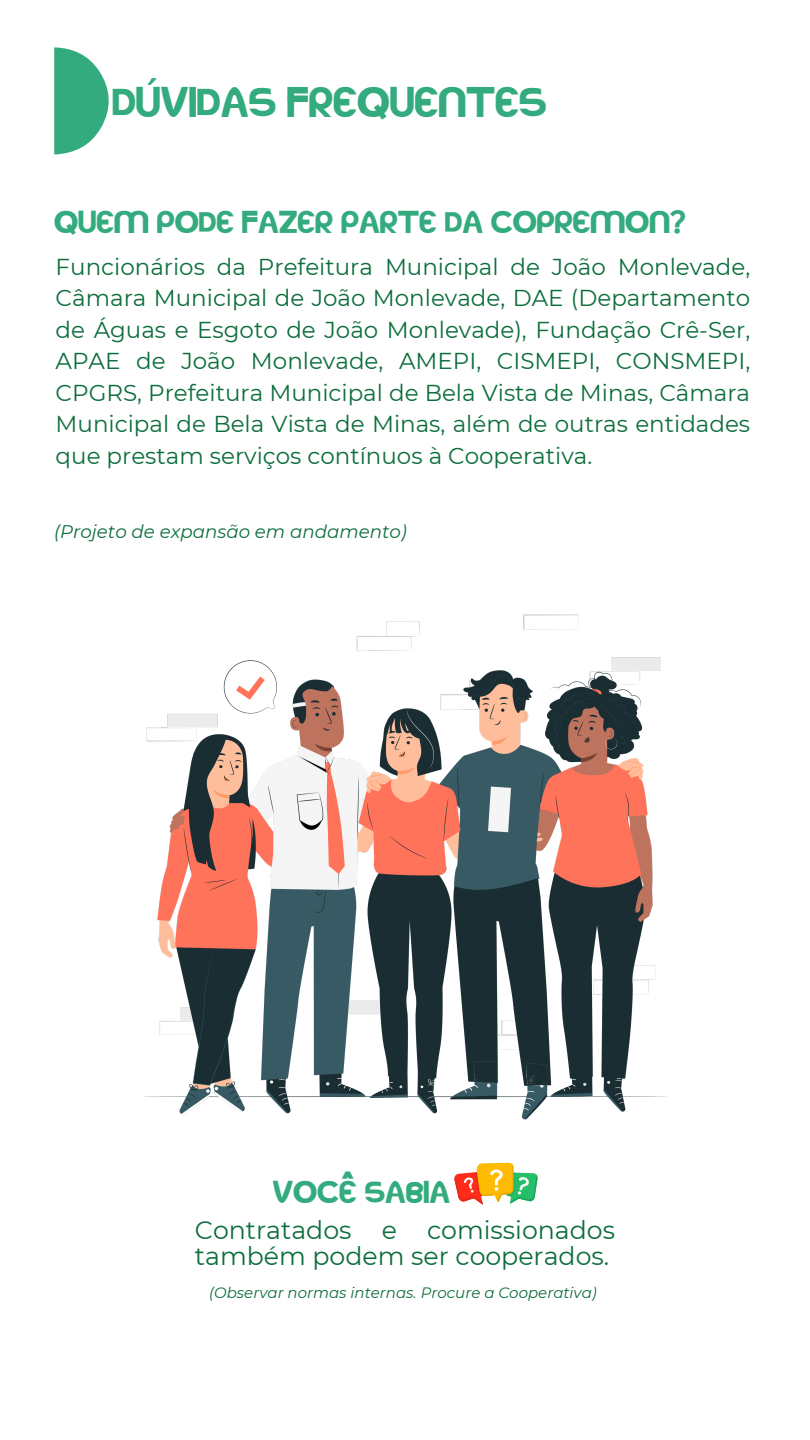
<style>
.page{position:relative;width:810px;height:1440px;background:#fff}
.page>*{position:absolute;margin:0;border:0;box-sizing:border-box;transform-origin:0 0}
.t1{font:42.9px "kodakku";color:#33ab7f}
.t2{font:42.9px "Noto Sans";color:#33ab7f}
.t3{font:31.7px "kodakku";color:#33ab7f}
.t4{font:25.2px/26.2px "Montserrat";color:#0d6e3c}
.t5{font:23px/31.5px "Montserrat";color:#0d6e3c;text-align:justify}
.t6{font:italic 18.2px "Montserrat";color:#0d6e3c}
.t7{font:italic 15px "Montserrat";color:#0d6e3c}
</style>
<div class="page">
<img style="left:143px;top:614px;width:524px;height:506px">
<svg style="left:54px;top:47px;width:55px;height:107px"></svg>
<svg style="left:454px;top:1163px;width:84px;height:42px"></svg>
<h2 class="t2" style="left:146px;top:65px;width:14px">´</h2>
<p class="t1" style="left:112px;top:81px;width:436px">DUVIDAS FREQUENTES</p>
<p class="t3" style="left:54px;top:206px;width:633px">QUEM PODE FAZER PARTE DA COPREMON?</p>
<p class="t5" style="left:56px;top:251px;width:696px">Funcionários da Prefeitura Municipal de João Monlevade, Câmara Municipal de João Monlevade, DAE (Departamento de Águas e Esgoto de João Monlevade), Fundação Crê-Ser, APAE de João Monlevade, AMEPI, CISMEPI, CONSMEPI, CPGRS, Prefeitura Municipal de Bela Vista de Minas, Câmara Municipal de Bela Vista de Minas, além de outras entidades que prestam serviços contínuos à Cooperativa.</p>
<h1 class="t6" style="left:54px;top:521px;width:354px">(Projeto de expansão em andamento)</h1>
<h3 class="t3" style="left:342px;top:1167px;width:14px">^</h3>
<h2 class="t3" style="left:272px;top:1176px;width:179px">VOCE SABIA</h2>
<h4 class="t4" style="left:195px;top:1217px;width:422px">Contratados e comissionados também podem ser cooperados.</h4>
<p class="t7" style="left:209px;top:1284px;width:389px">(Observar normas internas. Procure a Cooperativa)</p>
</div>
